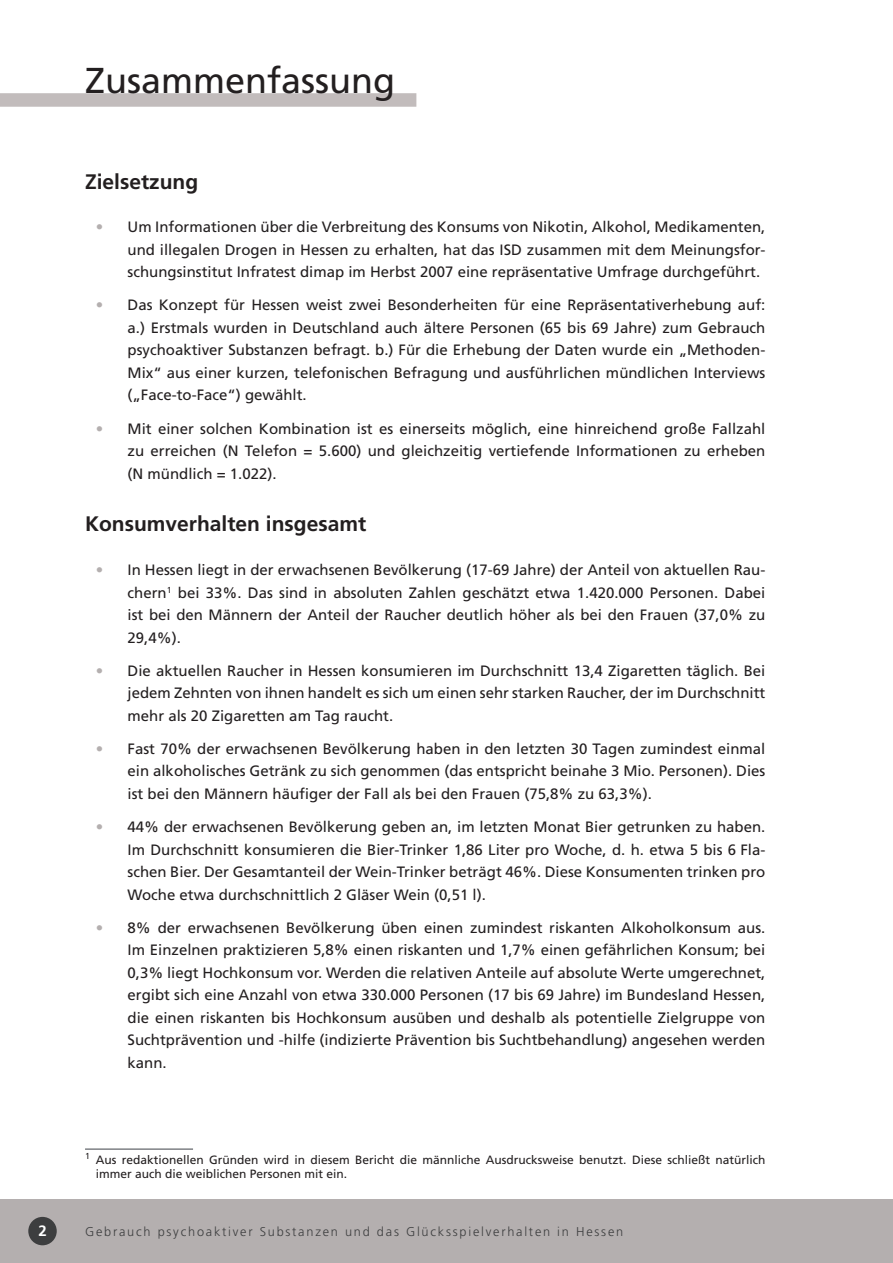
<style>
.page{position:relative;width:893px;height:1263px;background:#fff}
.page>*{position:absolute;margin:0;border:0;box-sizing:border-box;transform-origin:0 0}
.t1{font:36px "Frutiger";color:#231f20}
.t2{font:700 21px "Frutiger";color:#231f20}
.t3{font:15px/22.5px "Frutiger";color:#231f20;text-align:justify}
.t4{font:15px "Frutiger";color:#b4afaf}
.t5{font:300 12.75px "Frutiger";letter-spacing:.14em;color:#3d3e3f}
.t6{font:12px/14.4px "Frutiger";color:#231f20}
</style>
<div class="page">
<div style="left:0;top:1199px;width:893px;height:64px;background:#b4afaf"></div>
<div style="left:28px;top:1217px;width:29px;height:28px;background:#3d3e3f;border-radius:50%"></div>
<div style="left:0;top:93px;width:416px;height:14px;background:#c2bcbc"></div>
<hr style="left:85px;top:1148px;width:108px;height:2px;background:#7e8185">
<h1 class="t1" style="left:85px;top:60px;width:312px">Zusammenfassung</h1>
<h2 class="t2" style="left:85px;top:169px;width:115px">Zielsetzung</h2>
<p class="t3" style="left:128px;top:216px;width:639px">Um Informationen über die Verbreitung des Konsums von Nikotin, Alkohol, Medikamenten, und illegalen Drogen in Hessen zu erhalten, hat das ISD zusammen mit dem Meinungsfor&shy;schungsinstitut Infratest dimap im Herbst 2007 eine repräsentative Umfrage durchgeführt.</p>
<p class="t3" style="left:128px;top:294px;width:639px">Das Konzept für Hessen weist zwei Besonderheiten für eine Repräsentativerhebung auf: a.) Erstmals wurden in Deutschland auch ältere Personen (65 bis 69 Jahre) zum Gebrauch psychoaktiver Substanzen befragt. b.) Für die Erhebung der Daten wurde ein „Methoden-Mix“ aus einer kurzen, telefonischen Befragung und ausführlichen mündlichen Interviews („Face-to-Face“) gewählt.</p>
<p class="t3" style="left:128px;top:417px;width:639px">Mit einer solchen Kombination ist es einerseits möglich, eine hinreichend große Fallzahl zu erreichen (N Telefon = 5.600) und gleichzeitig vertiefende Informationen zu erheben (N mündlich = 1.022).</p>
<h2 class="t2" style="left:85px;top:512px;width:283px">Konsumverhalten insgesamt</h2>
<p class="t3" style="left:128px;top:558px;width:639px">In Hessen liegt in der erwachsenen Bevölkerung (17-69 Jahre) der Anteil von aktuellen Rau&shy;chern bei 33%. Das sind in absoluten Zahlen geschätzt etwa 1.420.000 Personen. Dabei ist bei den Männern der Anteil der Raucher deutlich höher als bei den Frauen (37,0% zu 29,4%).</p>
<p class="t3" style="left:128px;top:659px;width:639px">Die aktuellen Raucher in Hessen konsumieren im Durchschnitt 13,4 Zigaretten täglich. Bei jedem Zehnten von ihnen handelt es sich um einen sehr starken Raucher, der im Durchschnitt mehr als 20 Zigaretten am Tag raucht.</p>
<p class="t3" style="left:128px;top:737px;width:639px">Fast 70% der erwachsenen Bevölkerung haben in den letzten 30 Tagen zumindest einmal ein alkoholisches Getränk zu sich genommen (das entspricht beinahe 3 Mio. Personen). Dies ist bei den Männern häufiger der Fall als bei den Frauen (75,8% zu 63,3%).</p>
<p class="t3" style="left:128px;top:815px;width:639px">44% der erwachsenen Bevölkerung geben an, im letzten Monat Bier getrunken zu haben.<br>Im Durchschnitt konsumieren die Bier-Trinker 1,86 Liter pro Woche, d. h. etwa 5 bis 6 Fla&shy;schen Bier. Der Gesamtanteil der Wein-Trinker beträgt 46%. Diese Konsumenten trinken pro Woche etwa durchschnittlich 2 Gläser Wein (0,51 l).</p>
<p class="t3" style="left:128px;top:916px;width:639px">8% der erwachsenen Bevölkerung üben einen zumindest riskanten Alkoholkonsum aus.<br>Im Einzelnen praktizieren 5,8% einen riskanten und 1,7% einen gefährlichen Konsum; bei 0,3% liegt Hochkonsum vor. Werden die relativen Anteile auf absolute Werte umgerechnet, ergibt sich eine Anzahl von etwa 330.000 Personen (17 bis 69 Jahre) im Bundesland Hessen, die einen riskanten bis Hochkonsum ausüben und deshalb als potentielle Zielgruppe von Suchtprävention und -hilfe (indizierte Prävention bis Suchtbehandlung) angesehen werden kann.</p>
<p class="t4" style="left:96px;top:218px;width:9px">•</p>
<p class="t4" style="left:96px;top:296px;width:9px">•</p>
<p class="t4" style="left:96px;top:419px;width:9px">•</p>
<p class="t4" style="left:96px;top:561px;width:9px">•</p>
<p class="t4" style="left:96px;top:662px;width:9px">•</p>
<p class="t4" style="left:96px;top:740px;width:9px">•</p>
<p class="t4" style="left:96px;top:818px;width:9px">•</p>
<p class="t4" style="left:96px;top:919px;width:9px">•</p>
<p class="t6" style="left:96px;top:1152px;width:671px">Aus redaktionellen Gründen wird in diesem Bericht die männliche Ausdrucksweise benutzt. Diese schließt natürlich immer auch die weiblichen Personen mit ein.</p>
<p class="t5" style="left:85px;top:1224px;width:540px">Gebrauch psychoaktiver Substanzen und das Glücksspielverhalten in Hessen</p>
</div>
